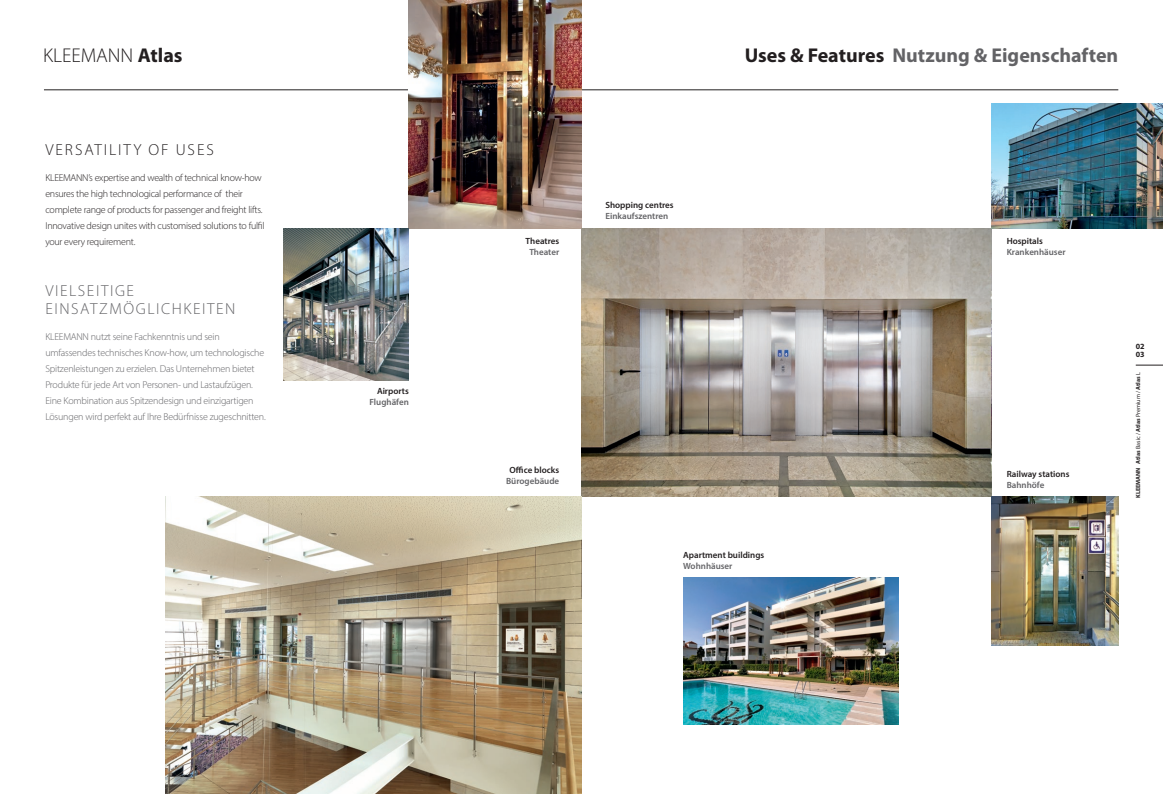
<style>
.page{position:relative;width:1163px;height:794px;background:#fff}
.page>*{position:absolute;margin:0;border:0;box-sizing:border-box;transform-origin:0 0}
.t1{font:700 20px "Myriad Pro";color:#636366}
.t2{font:300 20px "Myriad Pro";color:#231f20}
.t3{font:300 16px/18.4px "Myriad Pro";letter-spacing:.1em;color:#636366}
.t4{font:300 16px "Myriad Pro";letter-spacing:.12em;color:#231f20}
.t5{font:300 10px/16px "Myriad Pro";letter-spacing:-.02em;color:#636366}
.t6{font:300 10px/16px "Myriad Pro";letter-spacing:-.025em;color:#231f20}
.t7{font:600 9px "Myriad Pro";color:#231f20}
.t8{font:600 9px "Myriad Pro";color:#636366}
.t9{font:700 8px/8px "Myriad Pro";color:#231f20}
.t10{font:700 6px "Myriad Pro";color:#231f20}
.s1{font-weight:700}
.s2{color:#231f20}
.s3{font-weight:400}
</style>
<div class="page">
<svg style="left:1135px;top:365px;width:27px;height:1px"></svg>
<hr style="left:44px;top:90px;width:1074px;height:1px;background:#231f20">
<img style="left:409px;top:0;width:172px;height:229px">
<img style="left:581px;top:229px;width:410px;height:268px">
<img style="left:991px;top:497px;width:127px;height:148px">
<img style="left:991px;top:103px;width:171px;height:126px">
<img style="left:683px;top:577px;width:215px;height:148px">
<img style="left:166px;top:497px;width:415px;height:297px">
<img style="left:283px;top:229px;width:126px;height:151px">
<p class="t2" style="left:43px;top:44px;width:141px">KLEEMANN <span class="s1">Atlas</span></p>
<p class="t1" style="left:744px;top:44px;width:375px"><span class="s2">Uses &amp; Features</span> Nutzung &amp; Eigenschaften</p>
<p class="t4" style="left:46px;top:140px;width:170px">VERSATILITY OF USES</p>
<p class="t6" style="left:45px;top:170px;width:221px">KLEEMANN’s expertise and wealth of technical know-how ensures the high technological performance of their complete range of products for passenger and freight lifts.<br>Innovative design unites with customised solutions to fulfil your every requirement.</p>
<p class="t3" style="left:45px;top:281px;width:191px">VIELSEITIGE<br>EINSATZMÖGLICHKEITEN</p>
<p class="t5" style="left:45px;top:329px;width:222px">KLEEMANN nutzt seine Fachkenntnis und sein umfassendes technisches Know-how, um technologische Spitzenleistungen zu erzielen. Das Unternehmen bietet Produkte für jede Art von Personen- und Lastaufzügen.<br>Eine Kombination aus Spitzendesign und einzigartigen Lösungen wird perfekt auf Ihre Bedürfnisse zugeschnitten.</p>
<p class="t7" style="left:377px;top:385px;width:33px">Airports</p>
<p class="t8" style="left:369px;top:396px;width:41px">Flughäfen</p>
<p class="t7" style="left:525px;top:236px;width:35px">Theatres</p>
<p class="t8" style="left:529px;top:246px;width:31px">Theater</p>
<p class="t7" style="left:605px;top:200px;width:70px">Shopping centres</p>
<p class="t8" style="left:605px;top:210px;width:64px">Einkaufszentren</p>
<p class="t7" style="left:509px;top:465px;width:51px">Office blocks</p>
<p class="t8" style="left:506px;top:475px;width:55px">Bürogebäude</p>
<p class="t7" style="left:683px;top:549px;width:83px">Apartment buildings</p>
<p class="t8" style="left:683px;top:560px;width:51px">Wohnhäuser</p>
<p class="t7" style="left:1006px;top:236px;width:38px">Hospitals</p>
<p class="t8" style="left:1006px;top:246px;width:60px">Krankenhäuser</p>
<p class="t7" style="left:1006px;top:468px;width:64px">Railway stations</p>
<p class="t8" style="left:1006px;top:479px;width:39px">Bahnhöfe</p>
<p class="t9" style="left:1135px;top:343px;width:10px">02<br>03</p>
<p class="t10" style="left:1134px;top:498px;width:127px;rotate:-90deg">KLEEMANN Atlas <span class="s3">Basic /</span> Atlas <span class="s3">Premium /</span> Atlas <span class="s3">L</span></p>
</div>
